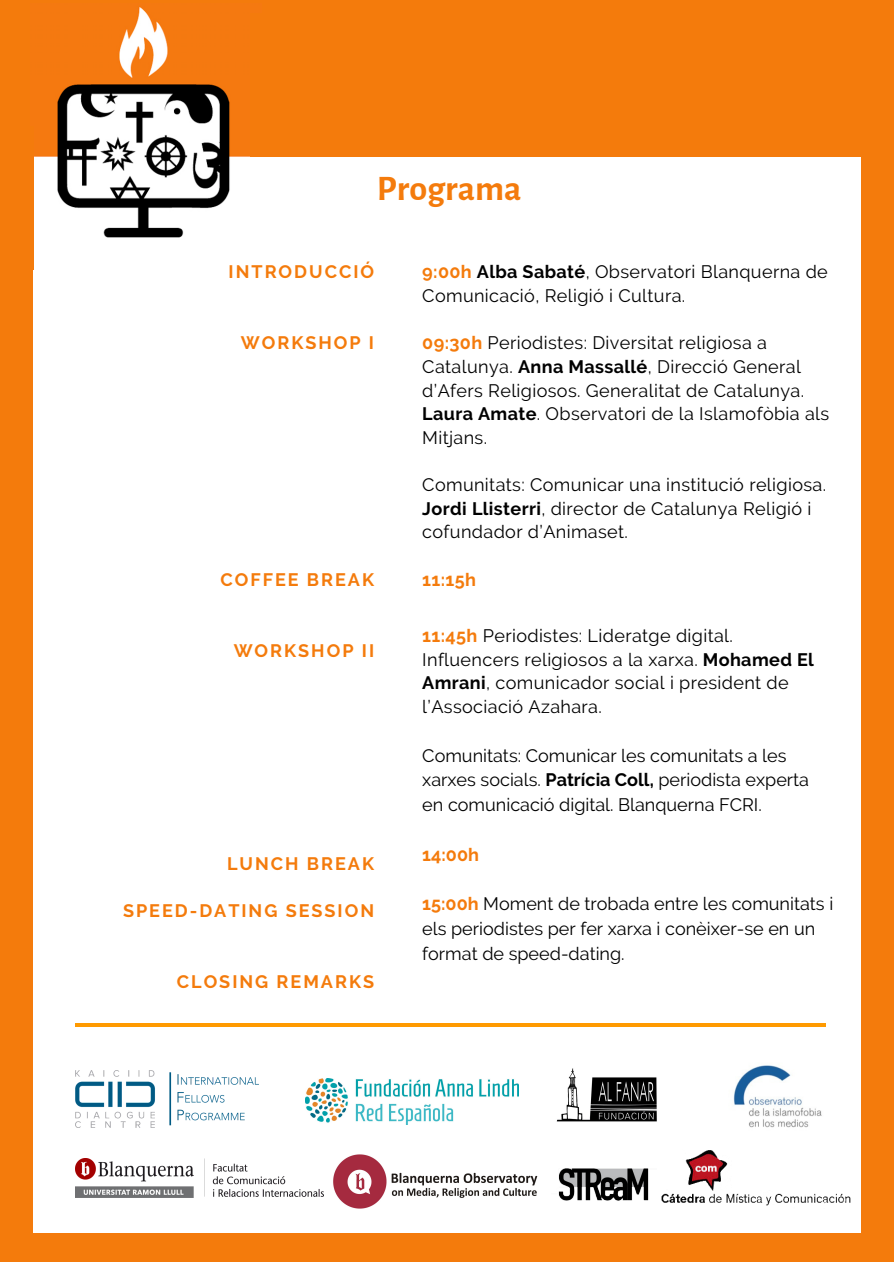
<style>
.page{position:relative;width:894px;height:1264px;background:#fff}
.page>*{position:absolute;margin:0;border:0;box-sizing:border-box;transform-origin:0 0}
.t1{font:700 36px "Alegreya Sans";color:#f47b0c}
.t2{font:18px/23.7px "Raleway";letter-spacing:.02em;color:#000}
.t3{font:18px/24.8px "Raleway";color:#000}
.t4{font:700 18px "Raleway";letter-spacing:.11em;color:#f47b0c}
.s1{font-weight:700;color:#f47b0c}
.s2{font-weight:700}
</style>
<div class="page">
<div style="left:0;top:0;width:893px;height:1261px;background:#f47b0c"></div>
<div style="left:34px;top:27px;width:826px;height:1205px;background:#fff"></div>
<hr style="left:75px;top:1023px;width:750px;height:3px;background:#ff9a00">
<img style="left:34px;top:7px;width:227px;height:231px">
<div style="left:250px;top:13px;width:643px;height:143px;background:#f47b0c"></div>
<img style="left:333px;top:1154px;width:205px;height:55px">
<img style="left:551px;top:1168px;width:105px;height:65px">
<img style="left:305px;top:1078px;width:213px;height:46px">
<img style="left:733px;top:1065px;width:89px;height:63px">
<img style="left:556px;top:1068px;width:101px;height:54px">
<img style="left:75px;top:1070px;width:184px;height:57px">
<img style="left:661px;top:1150px;width:190px;height:56px">
<img style="left:75px;top:1158px;width:248px;height:38px">
<h1 class="t1" style="left:377px;top:167px;width:146px">Programa</h1>
<p class="t4" style="left:228px;top:261px;width:147px">INTRODUCCIÓ</p>
<p class="t4" style="left:241px;top:332px;width:135px">WORKSHOP I</p>
<p class="t4" style="left:220px;top:569px;width:155px">COFFEE BREAK</p>
<p class="t4" style="left:233px;top:640px;width:142px">WORKSHOP II</p>
<p class="t4" style="left:227px;top:852px;width:148px">LUNCH BREAK</p>
<p class="t4" style="left:123px;top:900px;width:252px">SPEED-DATING SESSION</p>
<p class="t4" style="left:177px;top:971px;width:199px">CLOSING REMARKS</p>
<p class="t2" style="left:422px;top:260px;width:407px"><span class="s1">9:00h</span> <span class="s2">Alba Sabaté</span>, Observatori Blanquerna de<br>Comunicació, Religió i Cultura.</p>
<p class="t2" style="left:422px;top:331px;width:408px"><span class="s1">09:30h</span> Periodistes: Diversitat religiosa a Catalunya. <span class="s2">Anna Massallé</span>, Direcció General d’Afers Religiosos. Generalitat de Catalunya.<br><span class="s2">Laura Amate</span>. Observatori de la Islamofòbia als Mitjans.</p>
<p class="t2" style="left:422px;top:473px;width:405px">Comunitats: Comunicar una institució religiosa.<br><span class="s2">Jordi Llisterri</span>, director de Catalunya Religió i cofundador d’Animaset.</p>
<p class="t4" style="left:422px;top:569px;width:55px">11:15h</p>
<p class="t2" style="left:422px;top:624px;width:393px"><span class="s1">11:45h</span> Periodistes: Lideratge digital.<br>Influencers religiosos a la xarxa. <span class="s2">Mohamed El Amrani</span>, comunicador social i president de l’Associació Azahara.</p>
<p class="t3" style="left:422px;top:742px;width:388px">Comunitats: Comunicar les comunitats a les xarxes socials. <span class="s2">Patrícia Coll,</span> periodista experta en comunicació digital. Blanquerna FCRI.</p>
<p class="t4" style="left:422px;top:843px;width:58px">14:00h</p>
<p class="t3" style="left:422px;top:891px;width:412px"><span class="s1">15:00h</span> Moment de trobada entre les comunitats i els periodistes per fer xarxa i conèixer-se en un format de speed-dating.</p>
</div>
